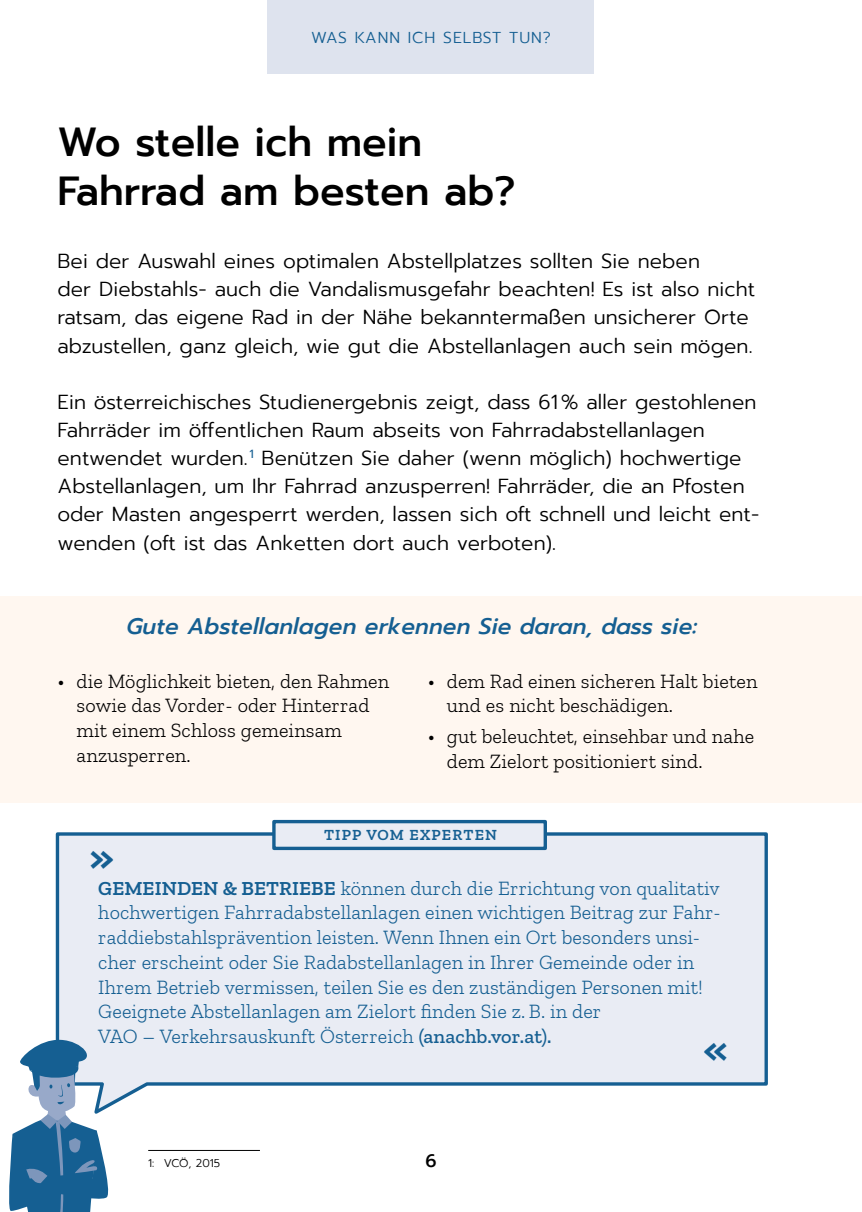
<style>
.page{position:relative;width:862px;height:1212px;background:#fff}
.page>*{position:absolute;margin:0;border:0;box-sizing:border-box;transform-origin:0 0}
.t1{font:500 40.5px/48.6px "Prompt";color:#000}
.t2{font:500 40.5px "Prompt";color:#155f92}
.t3{font:italic 500 22.5px "Prompt";letter-spacing:.005em;color:#155f92}
.t4{font:300 20.25px/28.1px "Prompt";letter-spacing:.005em;color:#000}
.t5{font:300 20.25px/24.8px "Zilla Slab";letter-spacing:.005em;color:#155f92}
.t6{font:300 20.25px/24.8px "Zilla Slab";letter-spacing:.005em;color:#000}
.t7{font:500 18px "Prompt";color:#000}
.t8{font:300 15.75px "Prompt";letter-spacing:.06em;color:#155f92}
.t9{font:600 15.75px "Zilla Slab";letter-spacing:.075em;color:#155f92}
.t10{font:300 11.25px "Prompt";color:#000}
.s1{font-weight:600}
.s2{font-weight:500}
</style>
<div class="page">
<div style="left:0;top:597px;width:861px;height:206px;background:#fff7f0"></div>
<svg style="left:55px;top:830px;width:713px;height:275px"></svg>
<div style="left:272px;top:820px;width:274px;height:30px;background:#e9ecf4;border:3px solid #155f92"></div>
<div style="left:267px;top:0;width:327px;height:74px;background:#dee3ee"></div>
<hr style="left:148px;top:1150px;width:112px;height:1px;background:#000">
<svg style="left:9px;top:1039px;width:104px;height:173px"></svg>
<p class="t8" style="left:311px;top:26px;width:241px">WAS KANN ICH SELBST TUN?</p>
<h2 class="t1" style="left:57px;top:118px;width:459px">Wo stelle ich mein<br>Fahrrad am besten ab?</h2>
<p class="t4" style="left:57px;top:247px;width:698px">Bei der Auswahl eines optimalen Abstellplatzes sollten Sie neben<br>der Diebstahls- auch die Vandalismusgefahr beachten! Es ist also nicht ratsam, das eigene Rad in der Nähe bekanntermaßen unsicherer Orte abzustellen, ganz gleich, wie gut die Abstellanlagen auch sein mögen.</p>
<p class="t4" style="left:57px;top:388px;width:703px">Ein österreichisches Studienergebnis zeigt, dass 61% aller gestohlenen Fahrräder im öffentlichen Raum abseits von Fahrradabstellanlagen entwendet wurden.<sup>1</sup> Benützen Sie daher (wenn möglich) hochwertige Abstellanlagen, um Ihr Fahrrad anzusperren! Fahrräder, die an Pfosten oder Masten angesperrt werden, lassen sich oft schnell und leicht ent&shy;wenden (oft ist das Anketten dort auch verboten).</p>
<h3 class="t3" style="left:126px;top:610px;width:572px">Gute Abstellanlagen erkennen Sie daran, dass sie:</h3>
<p class="t6" style="left:77px;top:668px;width:314px;text-indent:-19px">• die Möglichkeit bieten, den Rahmen sowie das Vorder- oder Hinterrad mit einem Schloss gemeinsam anzusperren.</p>
<p class="t6" style="left:446px;top:668px;width:312px;text-indent:-19px">• dem Rad einen sicheren Halt bieten und es nicht beschädigen.</p>
<p class="t6" style="left:446px;top:724px;width:308px;text-indent:-19px">• gut beleuchtet, einsehbar und nahe dem Zielort positioniert sind.</p>
<h1 class="t2" style="left:89px;top:829px;width:27px">»</h1>
<h4 class="t9" style="left:324px;top:826px;width:174px">TIPP VOM EXPERTEN</h4>
<p class="t5" style="left:98px;top:875px;width:623px"><span class="s1">GEMEINDEN &amp; BETRIEBE</span> können durch die Errichtung von qualitativ hochwertigen Fahrradabstellanlagen einen wichtigen Beitrag zur Fahr&shy;raddiebstahlsprävention leisten. Wenn Ihnen ein Ort besonders unsi&shy;cher erscheint oder Sie Radabstellanlagen in Ihrer Gemeinde oder in Ihrem Betrieb vermissen, teilen Sie es den zuständigen Personen mit!<br>Geeignete Abstellanlagen am Zielort finden Sie z. B. in der<br>VAO – Verkehrsauskunft Österreich <span class="s2">(anachb.vor.at).</span></p>
<h1 class="t2" style="left:702px;top:1022px;width:27px">«</h1>
<p class="t10" style="left:148px;top:1155px;width:73px">1: VCÖ, 2015</p>
<p class="t7" style="left:425px;top:1148px;width:13px">6</p>
</div>
